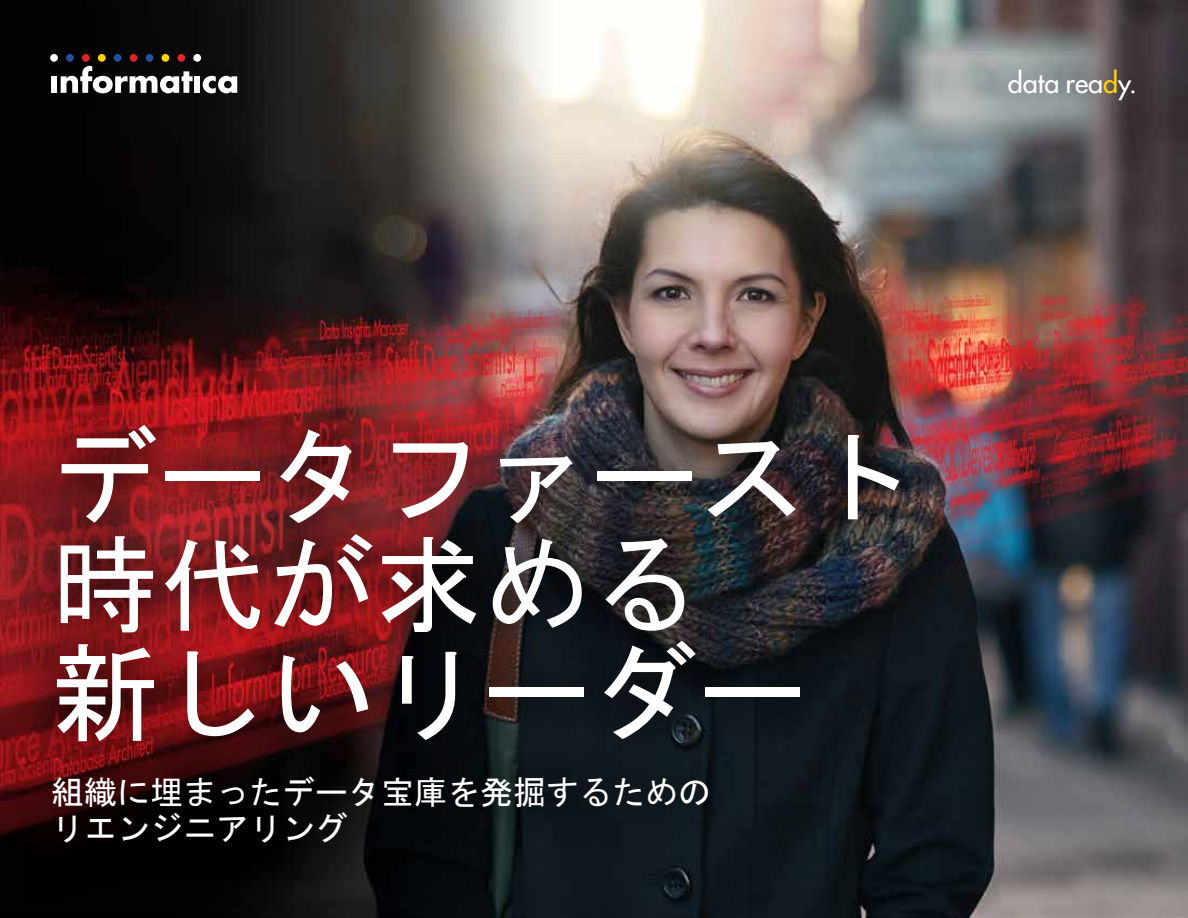
<style>
.page{position:relative;width:1188px;height:918px;background:#fff}
.page>*{position:absolute;margin:0;border:0;box-sizing:border-box;transform-origin:0 0}
.t1{font:108px/108px "MS Gothic";color:#fff}
.t2{font:33px/36px "MS Gothic";color:#fff}
.t3{font:500 27px "Futura Std";color:#fff}
.s1{color:#ffd400}
</style>
<div class="page">
<img style="left:0;top:0;width:1188px;height:918px">
<img style="left:13px;top:387px;width:924px;height:494px">
<div style="left:51px;top:76px;width:6px;height:17px;background:#fff"></div>
<svg style="left:61px;top:66px;width:132px;height:27px"></svg>
<div style="left:194px;top:76px;width:6px;height:17px;background:#fff"></div>
<svg style="left:203px;top:76px;width:34px;height:17px"></svg>
<div style="left:50px;top:54px;width:8px;height:8px;background:#fff;border-radius:50%"></div>
<div style="left:66px;top:54px;width:8px;height:8px;background:#274f9e;border-radius:50%"></div>
<div style="left:82px;top:54px;width:8px;height:8px;background:#e52428;border-radius:50%"></div>
<div style="left:98px;top:54px;width:8px;height:8px;background:#ffd400;border-radius:50%"></div>
<div style="left:114px;top:54px;width:8px;height:8px;background:#274f9e;border-radius:50%"></div>
<div style="left:130px;top:54px;width:7px;height:8px;background:#e52428;border-radius:50%"></div>
<div style="left:146px;top:54px;width:7px;height:8px;background:#274f9e;border-radius:50%"></div>
<div style="left:177px;top:54px;width:8px;height:8px;background:#e52428;border-radius:50%"></div>
<div style="left:162px;top:54px;width:7px;height:8px;background:#ffd400;border-radius:50%"></div>
<div style="left:193px;top:54px;width:8px;height:8px;background:#fff;border-radius:50%"></div>
<p class="t3" style="left:1008px;top:66px;width:131px">data rea<span class="s1">d</span>y.</p>
<h1 class="t1" style="left:51px;top:423px;width:865px">データファースト時代が求める<br>新しいリーダー</h1>
<p class="t2" style="left:51px;top:774px;width:661px">組織に埋まったデータ宝庫を発掘するためのリエンジニアリング</p>
</div>
